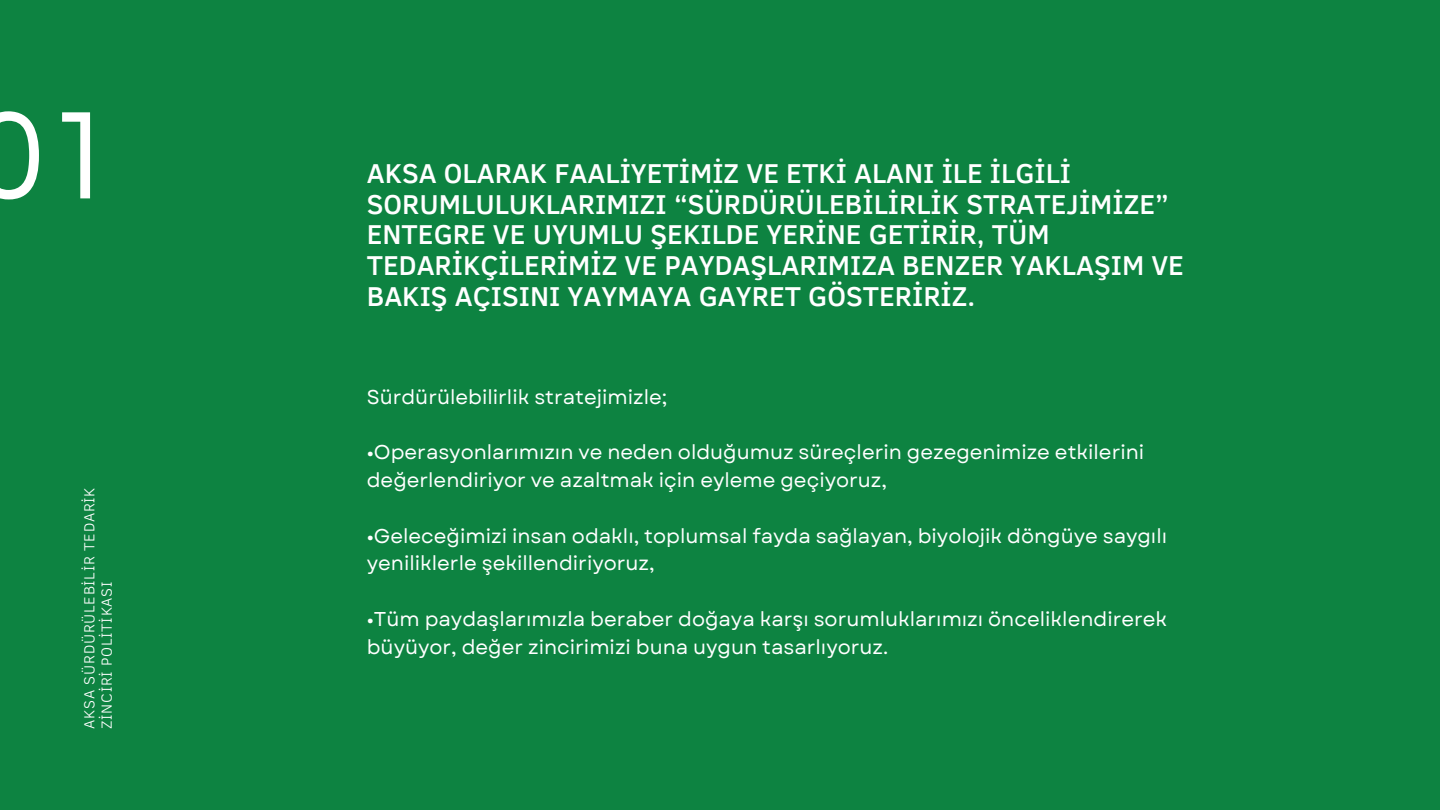
<style>
.page{position:relative;width:1440px;height:810px;background:#0d8341}
.page>*{position:absolute;margin:0;border:0;box-sizing:border-box;transform-origin:0 0}
.t1{font:130px "Questrial";color:#fff}
.t2{font:500 28px/30.8px "Clear Sans";color:#fff}
.t3{font:20px/27.8px "Garet";color:#fff}
.t4{font:300 15px "Clear Sans";letter-spacing:.05em;color:#fff}
</style>
<div class="page">
<h2 class="t1" style="left:-27px;top:92px;width:144px">01</h2>
<h2 class="t4" style="left:78px;top:729px;width:243px;rotate:-90deg">AKSA SÜRDÜRÜLEBİLİR TEDARİK</h2>
<h2 class="t4" style="left:96px;top:729px;width:149px;rotate:-90deg">ZİNCİRİ POLİTİKASI</h2>
<p class="t2" style="left:367px;top:156px;width:819px">AKSA OLARAK FAALİYETİMİZ VE ETKİ ALANI İLE İLGİLİ SORUMLULUKLARIMIZI “SÜRDÜRÜLEBİLİRLİK STRATEJİMİZE” ENTEGRE VE UYUMLU ŞEKILDE YERİNE GETİRİR, TÜM TEDARİKÇİLERİMİZ VE PAYDAŞLARIMIZA BENZER YAKLAŞIM VE BAKIŞ AÇISINI YAYMAYA GAYRET GÖSTERİRİZ.</p>
<p class="t3" style="left:367px;top:383px;width:302px">Sürdürülebilirlik stratejimizle;</p>
<p class="t3" style="left:367px;top:439px;width:779px">•Operasyonlarımızın ve neden olduğumuz süreçlerin gezegenimize etkilerini değerlendiriyor ve azaltmak için eyleme geçiyoruz,</p>
<h1 class="t3" style="left:367px;top:522px;width:802px">•Geleceğimizi insan odaklı, toplumsal fayda sağlayan, biyolojik döngüye saygılı yeniliklerle şekillendiriyoruz,</h1>
<h2 class="t3" style="left:367px;top:605px;width:802px">•Tüm paydaşlarımızla beraber doğaya karşı sorumluklarımızı önceliklendirerek büyüyor, değer zincirimizi buna uygun tasarlıyoruz.</h2>
</div>
